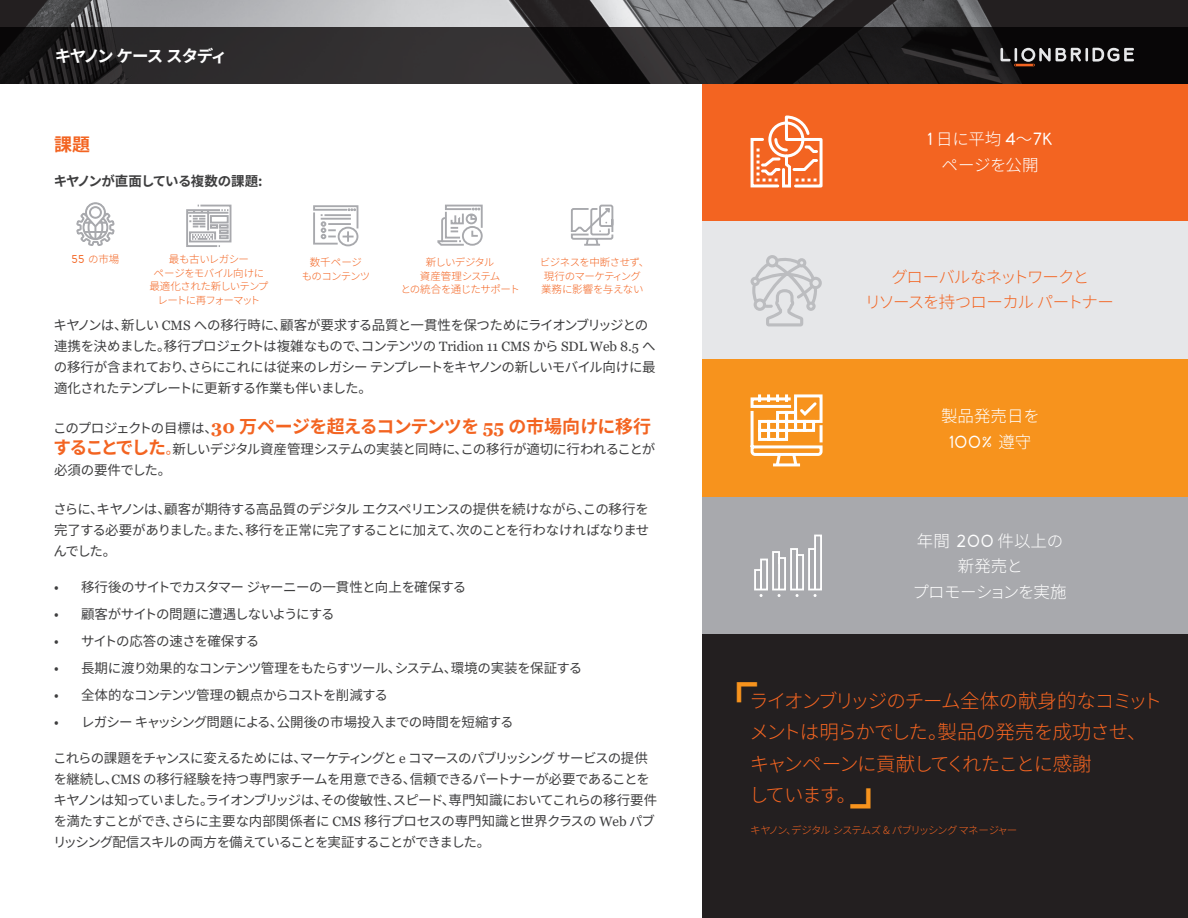
<style>
.page{position:relative;width:1188px;height:918px;background:#fff}
.page>*{position:absolute;margin:0;border:0;box-sizing:border-box;transform-origin:0 0}
.t1{font:700 36px "Noto Sans CJ Kjp";color:#f7931d}
.t2{font:300 19.5px/31.5px "Noto Sans CJ Kjp";letter-spacing:-.07em;color:#f36421}
.t3{font:700 18px "Noto Sans CJ Kjp";letter-spacing:-.03em;color:#f36421}
.t4{font:300 16.5px/25.5px "Noto Sans CJ Kjp";letter-spacing:-.01em;color:#fff;text-align:center}
.t5{font:300 16.5px "Noto Sans CJ Kjp";letter-spacing:-.07em;color:#f36421}
.t6{font:700 16.5px "Noto Sans CJ Kjp";letter-spacing:-.1em;color:#fff}
.t7{font:300 16.5px "Noto Sans CJ Kjp";letter-spacing:-.045em;color:#fff}
.t8{font:13.5px/21px "Noto Sans CJ Kjp";letter-spacing:-.055em;color:#3e3e3f}
.t9{font:13.5px/21px "Noto Sans CJ Kjp";letter-spacing:-.03em;color:#3e3e3f}
.t10{font:700 13.5px "Noto Sans CJ Kjp";letter-spacing:-.04em;color:#3e3e3f}
.t11{font:300 10.5px/13.5px "Noto Sans CJ Kjp";letter-spacing:-.065em;color:#f36421;text-align:center}
.t12{font:300 10.5px "Noto Sans CJ Kjp";letter-spacing:-.1em;color:#f36421}
.t13{font:300 10.5px "Noto Sans CJ Kjp";letter-spacing:-.045em;color:#f36421}
.t14{font:300 10.5px "Noto Sans CJ Kjp";letter-spacing:-.025em;color:#f36421}
.t15{font:300 10.5px "Noto Sans CJ Kjp";letter-spacing:-.01em;color:#f36421}
.t16{font:300 10.5px "Noto Sans CJ Kjp";letter-spacing:-.085em;color:#f36421}
.s1{font-family:"Lionbridge Sans"}
.s2{font-family:"Georgia"}
.s3{font-weight:400;font-size:13.5px;color:#3e3e3f}
.s4{font-weight:700;font-size:18px;color:#f36421}
.s5{color:#f36421}
</style>
<div class="page">
<div style="left:702px;top:497px;width:486px;height:137px;background:#a8a9ad"></div>
<div style="left:702px;top:359px;width:486px;height:138px;background:#f7931d"></div>
<div style="left:702px;top:221px;width:486px;height:138px;background:#e6e7e9"></div>
<div style="left:702px;top:83px;width:486px;height:138px;background:#f36421"></div>
<div style="left:702px;top:634px;width:486px;height:284px;background:#231f20"></div>
<img style="left:0;top:0;width:1188px;height:27px">
<svg style="left:750px;top:394px;width:73px;height:73px"></svg>
<svg style="left:754px;top:534px;width:68px;height:63px"></svg>
<svg style="left:313px;top:205px;width:46px;height:42px"></svg>
<svg style="left:437px;top:204px;width:46px;height:42px"></svg>
<svg style="left:186px;top:204px;width:46px;height:43px"></svg>
<svg style="left:76px;top:202px;width:39px;height:44px"></svg>
<svg style="left:750px;top:115px;width:73px;height:73px"></svg>
<svg style="left:751px;top:255px;width:71px;height:71px"></svg>
<svg style="left:0;top:27px;width:1188px;height:56px;background:#201e1f"></svg>
<svg style="left:1000px;top:48px;width:134px;height:18px;background:#524f4f"></svg>
<svg style="left:570px;top:204px;width:44px;height:42px"></svg>
<p class="t6" style="left:55px;top:46px;width:174px">キヤノン ケース スタディ</p>
<p class="t3" style="left:54px;top:135px;width:37px">課題</p>
<p class="t10" style="left:54px;top:173px;width:210px">キヤノンが直面している複数の課題:</p>
<p class="t11" style="left:71px;top:253px;width:50px"><span class="s1">55</span> の市場</p>
<p class="t11" style="left:302px;top:256px;width:70px">数千ページ<br>ものコンテンツ</p>
<p class="t16" style="left:426px;top:256px;width:70px">新しいデジタル</p>
<p class="t11" style="left:169px;top:253px;width:82px">最も古いレガシー</p>
<p class="t11" style="left:149px;top:267px;width:121px">ページをモバイル向けに最適化された新しいテンプレートに再フォーマット</p>
<p class="t15" style="left:420px;top:270px;width:82px">資産管理システム</p>
<p class="t13" style="left:401px;top:283px;width:121px">との統合を通じたサポート</p>
<p class="t11" style="left:540px;top:256px;width:111px">ビジネスを中断させず、</p>
<p class="t11" style="left:544px;top:269px;width:99px">現行のマーケティング</p>
<p class="t14" style="left:541px;top:283px;width:104px">業務に影響を与えない</p>
<p class="t8" style="left:54px;top:315px;width:604px">キヤノンは、新しい <span class="s2">CMS</span> への移行時に、顧客が要求する品質と一貫性を保つためにライオンブリッジとの連携を決めました。移行プロジェクトは複雑なもので、コンテンツの <span class="s2">Tridion 11 CMS</span> から <span class="s2">SDL Web 8</span>.<span class="s2">5</span> への移行が含まれており、さらにこれには従来のレガシー テンプレートをキヤノンの新しいモバイル向けに最適化されたテンプレートに更新する作業も伴いました。</p>
<p class="t3" style="left:53px;top:417px;width:599px"><span class="s3">このプロジェクトの目標は、</span><span class="s2">30</span> 万ページを超えるコンテンツを <span class="s2">55</span> の市場向けに移行</p>
<p class="t9" style="left:53px;top:439px;width:604px"><span class="s4">することでした</span><span class="s5">。</span>新しいデジタル資産管理システムの実装と同時に、この移行が適切に行われることが必須の要件でした。</p>
<p class="t8" style="left:54px;top:499px;width:597px;text-align:justify">さらに、キヤノンは、顧客が期待する高品質のデジタル エクスペリエンスの提供を続けながら、この移行を完了する必要がありました。また、移行を正常に完了することに加えて、次のことを行わなければなりませんでした。</p>
<p class="t8" style="left:54px;top:577px;width:414px">• 移行後のサイトでカスタマー ジャーニーの一貫性と向上を確保する</p>
<p class="t8" style="left:54px;top:604px;width:282px">• 顧客がサイトの問題に遭遇しないようにする</p>
<p class="t8" style="left:54px;top:631px;width:207px">• サイトの応答の速さを確保する</p>
<p class="t8" style="left:54px;top:658px;width:530px">• 長期に渡り効果的なコンテンツ管理をもたらすツール、システム、環境の実装を保証する</p>
<p class="t8" style="left:54px;top:685px;width:335px">• 全体的なコンテンツ管理の観点からコストを削減する</p>
<p class="t8" style="left:54px;top:712px;width:461px">• レガシー キャッシング問題による、公開後の市場投入までの時間を短縮する</p>
<p class="t8" style="left:53px;top:748px;width:606px">これらの課題をチャンスに変えるためには、マーケティングと <span class="s2">e</span> コマースのパブリッシング サービスの提供を継続し、<span class="s2">CMS</span> の移行経験を持つ専門家チームを用意できる、信頼できるパートナーが必要であることをキヤノンは知っていました。ライオンブリッジは、その俊敏性、スピード、専門知識においてこれらの移行要件を満たすことができ、さらに主要な内部関係者に <span class="s2">CMS</span> 移行プロセスの専門知識と世界クラスの <span class="s2">Web</span> パブリッシング配信スキルの両方を備えていることを実証することができました。</p>
<p class="t4" style="left:927px;top:127px;width:128px"><span class="s1">1</span> 日に平均 <span class="s1">4</span>〜<span class="s1">7K</span></p>
<p class="t4" style="left:942px;top:152px;width:98px">ページを公開</p>
<p class="t5" style="left:892px;top:268px;width:199px">グローバルなネットワークと</p>
<p class="t5" style="left:865px;top:293px;width:251px">リソースを持つローカル パートナー</p>
<p class="t4" style="left:941px;top:404px;width:100px">製品発売日を<br><span class="s1">100%</span> 遵守</p>
<p class="t4" style="left:917px;top:528px;width:148px">年間 <span class="s1">200</span> 件以上の</p>
<p class="t4" style="left:958px;top:554px;width:67px">新発売と</p>
<p class="t7" style="left:912px;top:583px;width:156px">プロモーションを実施</p>
<p class="t1" style="left:721px;top:664px;width:37px">┏</p>
<p class="t2" style="left:749px;top:685px;width:415px">ライオンブリッジのチーム全体の献身的なコミットメントは明らかでした。製品の発売を成功させ、</p>
<p class="t2" style="left:749px;top:748px;width:344px">キャンペーンに貢献してくれたことに感謝しています。</p>
<p class="t12" style="left:750px;top:824px;width:269px">キヤノン、デジタル システムズ &amp; パブリッシング マネージャー</p>
<p class="t1" style="left:850px;top:787px;width:37px">┛</p>
</div>
